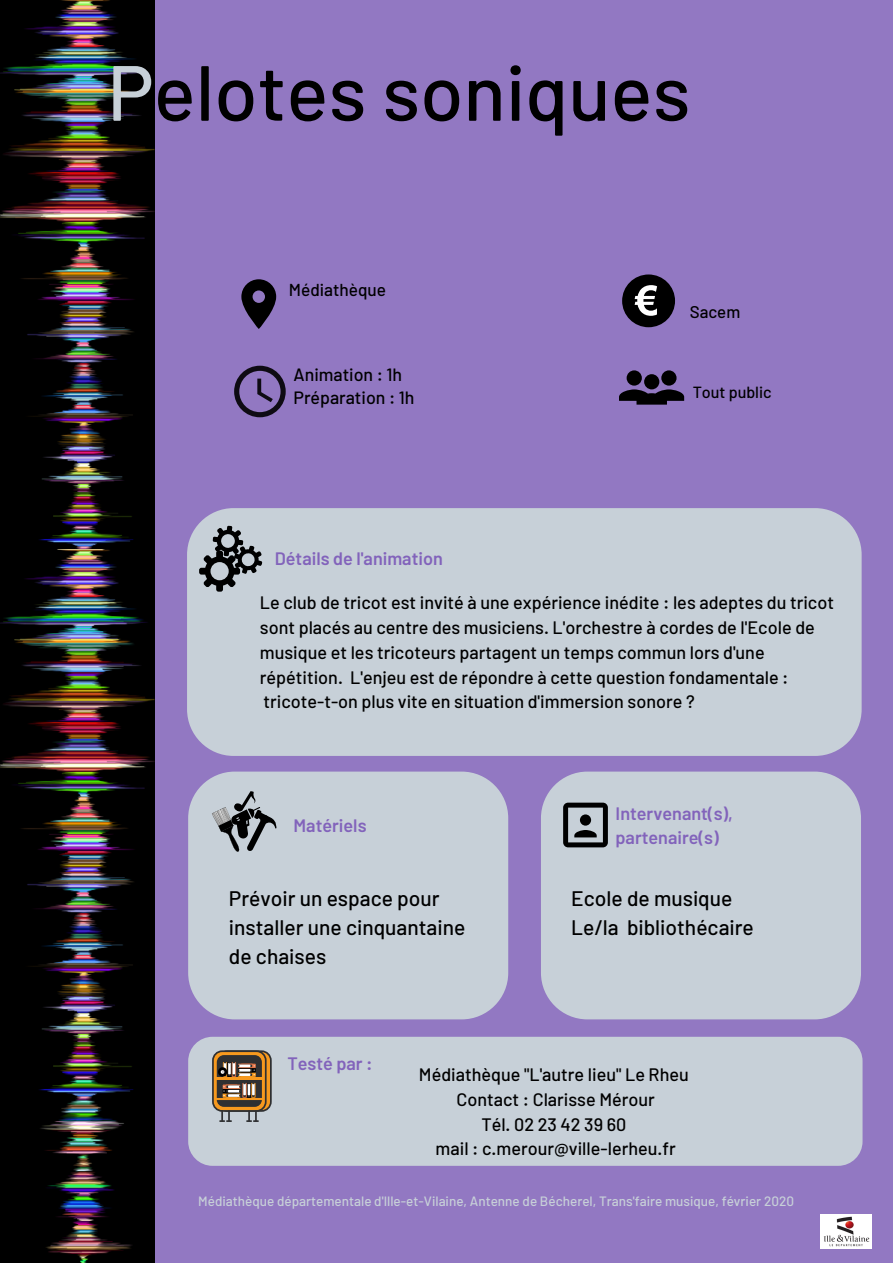
<style>
.page{position:relative;width:893px;height:1263px;background:#9278c2}
.page>*{position:absolute;margin:0;border:0;box-sizing:border-box;transform-origin:0 0}
.t1{font:500 78px "Barlow";color:#000}
.t2{font:500 21px/29.2px "Barlow";color:#000}
.t3{font:500 18px/24.8px "Barlow";color:#000}
.t4{font:600 18px/24.8px "Barlow";color:#8263bb}
.t5{font:500 17.77px/23.1px "Barlow";color:#000}
.t6{font:500 17.25px "Barlow";color:#000}
.t7{font:500 16.88px "Barlow";color:#000}
.t8{font:500 16.12px "Barlow";color:#000}
.t9{font:500 13.5px "Barlow";color:#c7d0d8}
.s1{color:#c7d0d8}
</style>
<div class="page">
<svg style="left:234px;top:366px;width:52px;height:51px"></svg>
<svg style="left:241px;top:279px;width:35px;height:50px"></svg>
<div style="left:622px;top:274px;width:53px;height:53px;background:#000;border-radius:50%"></div>
<svg style="left:634px;top:285px;width:23px;height:31px"></svg>
<div style="left:187px;top:508px;width:674px;height:248px;background:#c7d0d8;border-radius:46px"></div>
<svg style="left:199px;top:525px;width:64px;height:67px"></svg>
<div style="left:188px;top:1037px;width:674px;height:129px;background:#c7d0d8;border-radius:24px"></div>
<div style="left:541px;top:771px;width:320px;height:248px;background:#c7d0d8;border-radius:46px"></div>
<svg style="left:563px;top:803px;width:45px;height:44px"></svg>
<div style="left:188px;top:771px;width:320px;height:248px;background:#c7d0d8;border-radius:47px"></div>
<svg style="left:212px;top:791px;width:65px;height:61px"></svg>
<div style="left:223px;top:808px;width:6px;height:13px;background:#9d9d9d"></div>
<div style="left:224px;top:807px;width:6px;height:13px;background:#979c9f"></div>
<svg style="left:225px;top:807px;width:5px;height:13px"></svg>
<svg style="left:222px;top:808px;width:6px;height:13px"></svg>
<svg style="left:619px;top:370px;width:65px;height:35px"></svg>
<img style="left:1px;top:0;width:154px;height:549px">
<img style="left:1px;top:549px;width:154px;height:714px">
<div style="left:218px;top:1051px;width:53px;height:60px;background:#f7991e;border-radius:9px"></div>
<div style="left:217px;top:1050px;width:55px;height:62px;border:2px solid #2f3032;border-radius:9px"></div>
<svg style="left:213px;top:1051px;width:53px;height:60px"></svg>
<div style="left:212px;top:1050px;width:55px;height:62px;border:2px solid #2f3032;border-radius:9px"></div>
<div style="left:217px;top:1055px;width:45px;height:52px;background:#2f3032;border-radius:7px"></div>
<hr style="left:215px;top:1077px;width:49px;height:2px;background:#f7991e">
<svg style="left:223px;top:1083px;width:32px;height:15px"></svg>
<hr style="left:215px;top:1098px;width:49px;height:2px;background:#f7991e">
<svg style="left:247px;top:1111px;width:11px;height:11px"></svg>
<svg style="left:220px;top:1111px;width:11px;height:11px"></svg>
<svg style="left:218px;top:1062px;width:38px;height:15px"></svg>
<img style="left:820px;top:1214px;width:51px;height:35px">
<h1 class="t1" style="left:107px;top:43px;width:584px"><span class="s1">P</span>elotes soniques</h1>
<p class="t6" style="left:289px;top:279px;width:99px">Médiathèque</p>
<p class="t5" style="left:293px;top:363px;width:123px">Animation : 1h<br>Préparation : 1h</p>
<p class="t4" style="left:275px;top:545px;width:169px">Détails de l'animation</p>
<p class="t7" style="left:690px;top:301px;width:52px">Sacem</p>
<p class="t8" style="left:692px;top:382px;width:80px">Tout public</p>
<p class="t3" style="left:260px;top:590px;width:575px">Le club de tricot est invité à une expérience inédite : les adeptes du tricot sont placés au centre des musiciens. L'orchestre à cordes de l'Ecole de musique et les tricoteurs partagent un temps commun lors d'une répétition. L'enjeu est de répondre à cette question fondamentale : tricote-t-on plus vite en situation d'immersion sonore ?</p>
<p class="t4" style="left:293px;top:813px;width:75px">Matériels</p>
<p class="t2" style="left:229px;top:882px;width:238px">Prévoir un espace pour installer une cinquantaine de chaises</p>
<p class="t4" style="left:615px;top:800px;width:119px">Intervenant(s), partenaire(s)</p>
<p class="t2" style="left:571px;top:882px;width:184px">Ecole de musique<br>Le/la bibliothécaire</p>
<p class="t4" style="left:287px;top:1051px;width:87px">Testé par :</p>
<p class="t3" style="left:419px;top:1061px;width:271px;text-align:center">Médiathèque "L'autre lieu" Le Rheu<br>Contact : Clarisse Mérour<br>Tél. 02 23 42 39 60<br>mail : c.merour@ville-lerheu.fr</p>
<p class="t9" style="left:198px;top:1192px;width:597px">Médiathèque départementale d'Ille-et-Vilaine, Antenne de Bécherel, Trans'faire musique, février 2020</p>
</div>
